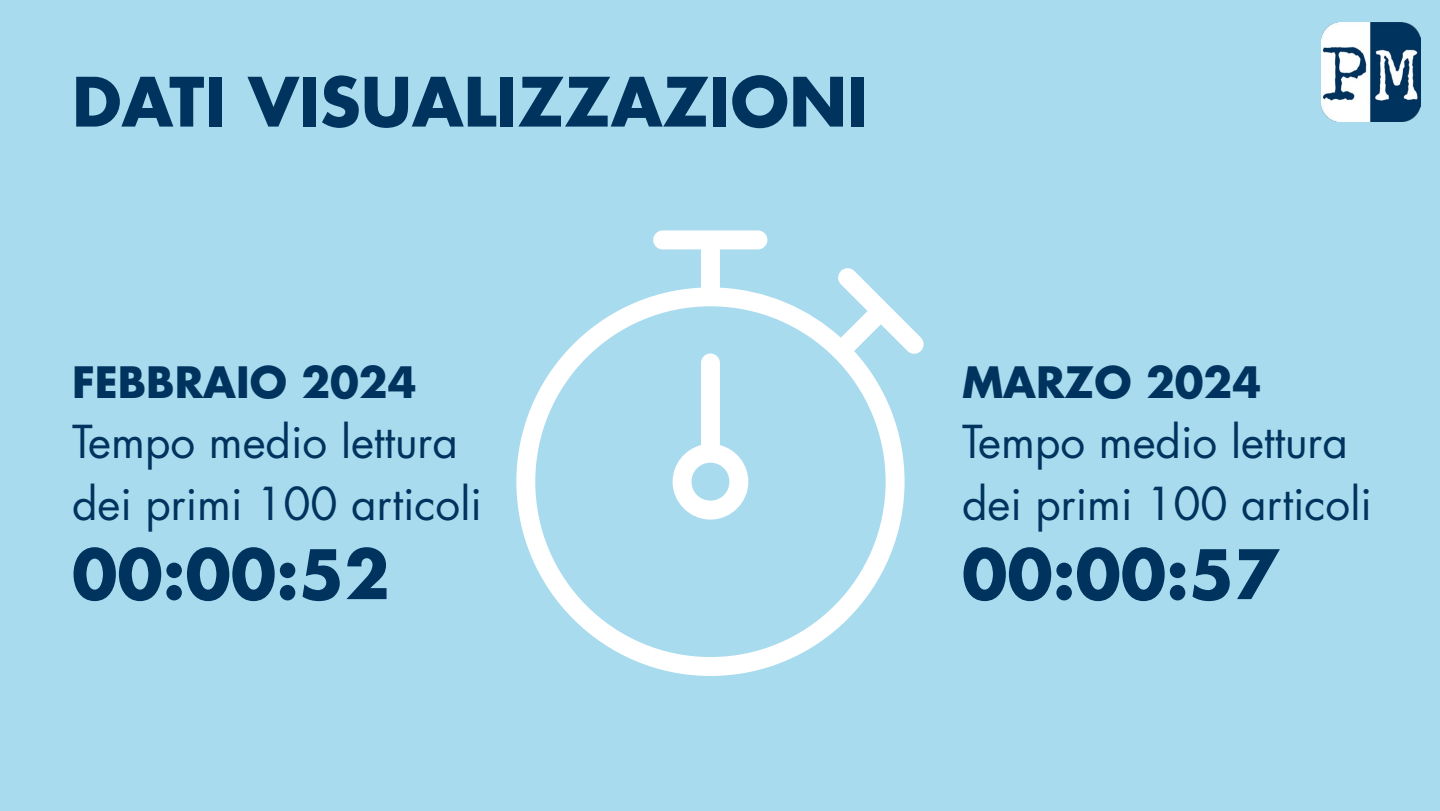
<style>
.page{position:relative;width:1440px;height:811px;background:#fff}
.page>*{position:absolute;margin:0;border:0;box-sizing:border-box;transform-origin:0 0}
.t1{font:700 66.2px "Futura Std";color:#00335e}
.t2{font:700 66px "Futura Std";color:#00335e}
.t3{font:44px/61.8px "Futura Std";color:#00335e}
.t4{font:700 42px "Futura Std";color:#00335e}
</style>
<div class="page">
<div style="left:0;top:0;width:1440px;height:810px;background:#a8dbed"></div>
<svg style="left:516px;top:230px;width:408px;height:445px"></svg>
<img style="left:1322px;top:23px;width:98px;height:98px">
<h2 class="t2" style="left:72px;top:58px;width:798px">DATI VISUALIZZAZIONI</h2>
<p class="t4" style="left:72px;top:354px;width:346px">FEBBRAIO 2024</p>
<p class="t3" style="left:72px;top:411px;width:411px">Tempo medio lettura dei primi 100 articoli</p>
<h1 class="t1" style="left:72px;top:530px;width:319px">00:00:52</h1>
<p class="t4" style="left:962px;top:354px;width:301px">MARZO 2024</p>
<p class="t3" style="left:962px;top:411px;width:411px">Tempo medio lettura dei primi 100 articoli</p>
<h1 class="t1" style="left:962px;top:530px;width:319px">00:00:57</h1>
</div>
